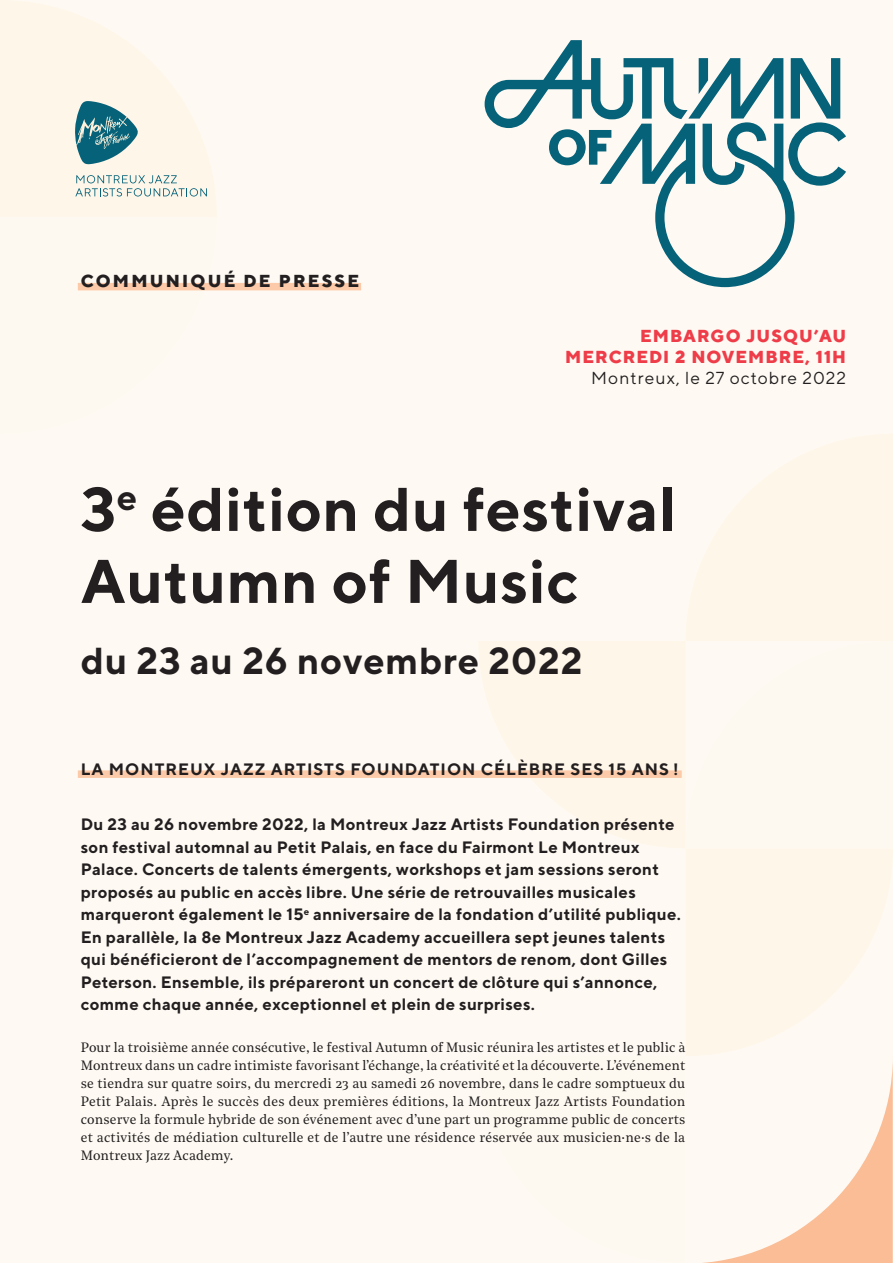
<style>
.page{position:relative;width:893px;height:1263px;background:#fefaf3}
.page>*{position:absolute;margin:0;border:0;box-sizing:border-box;transform-origin:0 0}
.afom_Sous-titre_MIN{font:700 61.5px/72px "TT Norms";letter-spacing:.01em;color:#231f20}
.afom_Sous-titre_MIN-2{font:700 37.5px "TT Norms";letter-spacing:.02em;color:#231f20}
.t1{font:800 17.4px/21px "TT Norms";letter-spacing:.06em;color:#ee3d49;text-align:right}
.t2{font:17.4px "TT Norms";letter-spacing:.06em;color:#231f20}
.Aom_Texte_souligné_C{font:800 17.4px "TT Norms";letter-spacing:.13em;color:#231f20}
.Chapeau{font:700 16.5px/22.5px "TT Norms";letter-spacing:.02em;color:#231f20}
.Aom_Texte_souligné_C-2{font:700 16.5px "TT Norms";letter-spacing:.06em;color:#231f20}
.afom_Texte{font:13.5px/18px "Noe Text";letter-spacing:.01em;color:#231f20;text-align:justify}
</style>
<div class="page">
<svg style="left:703px;top:1063px;width:190px;height:200px"></svg>
<div style="left:78px;top:283px;width:283px;height:7px;background:#fccaa8"></div>
<div style="left:78px;top:770px;width:604px;height:8px;background:#fccaa8"></div>
<svg style="left:485px;top:40px;width:361px;height:247px"></svg>
<svg style="left:75px;top:101px;width:63px;height:63px"></svg>
<svg style="left:75px;top:175px;width:132px;height:21px"></svg>
<p class="Aom_Texte_souligné_C" style="left:81px;top:270px;width:280px">COMMUNIQUÉ DE PRESSE</p>
<p class="t1" style="left:565px;top:325px;width:282px">EMBARGO JUSQU’AU<br>MERCREDI 2 NOVEMBRE, 11H</p>
<p class="t2" style="left:591px;top:367px;width:256px">Montreux, le 27 octobre 2022</p>
<p class="afom_Sous-titre_MIN" style="left:81px;top:472px;width:597px">3<sup>e</sup> édition du festival<br>Autumn of Music</p>
<p class="afom_Sous-titre_MIN-2" style="left:81px;top:637px;width:503px">du 23 au 26 novembre 2022</p>
<p class="Aom_Texte_souligné_C-2" style="left:81px;top:758px;width:599px">LA MONTREUX JAZZ ARTISTS FOUNDATION CÉLÈBRE SES 15 ANS !</p>
<p class="Chapeau" style="left:81px;top:813px;width:602px">Du 23 au 26 novembre 2022, la Montreux Jazz Artists Foundation présente son festival automnal au Petit Palais, en face du Fairmont Le Montreux Palace. Concerts de talents émergents, workshops et jam sessions seront proposés au public en accès libre. Une série de retrouvailles musicales marqueront également le 15<sup>e</sup> anniversaire de la fondation d’utilité publique.<br>En parallèle, la 8e Montreux Jazz Academy accueillera sept jeunes talents qui bénéficieront de l’accompagnement de mentors de renom, dont Gilles Peterson. Ensemble, ils prépareront un concert de clôture qui s’annonce, comme chaque année, exceptionnel et plein de surprises.</p>
<p class="afom_Texte" style="left:81px;top:1037px;width:606px">Pour la troisième année consécutive, le festival Autumn of Music réunira les artistes et le public à Montreux dans un cadre intimiste favorisant l’échange, la créativité et la découverte. L’événement se tiendra sur quatre soirs, du mercredi 23 au samedi 26 novembre, dans le cadre somptueux du Petit Palais. Après le succès des deux premières éditions, la Montreux Jazz Artists Foundation conserve la formule hybride de son événement avec d’une part un programme public de concerts et activités de médiation culturelle et de l’autre une résidence réservée aux musicien·ne·s de la Montreux Jazz Academy.</p>
</div>
